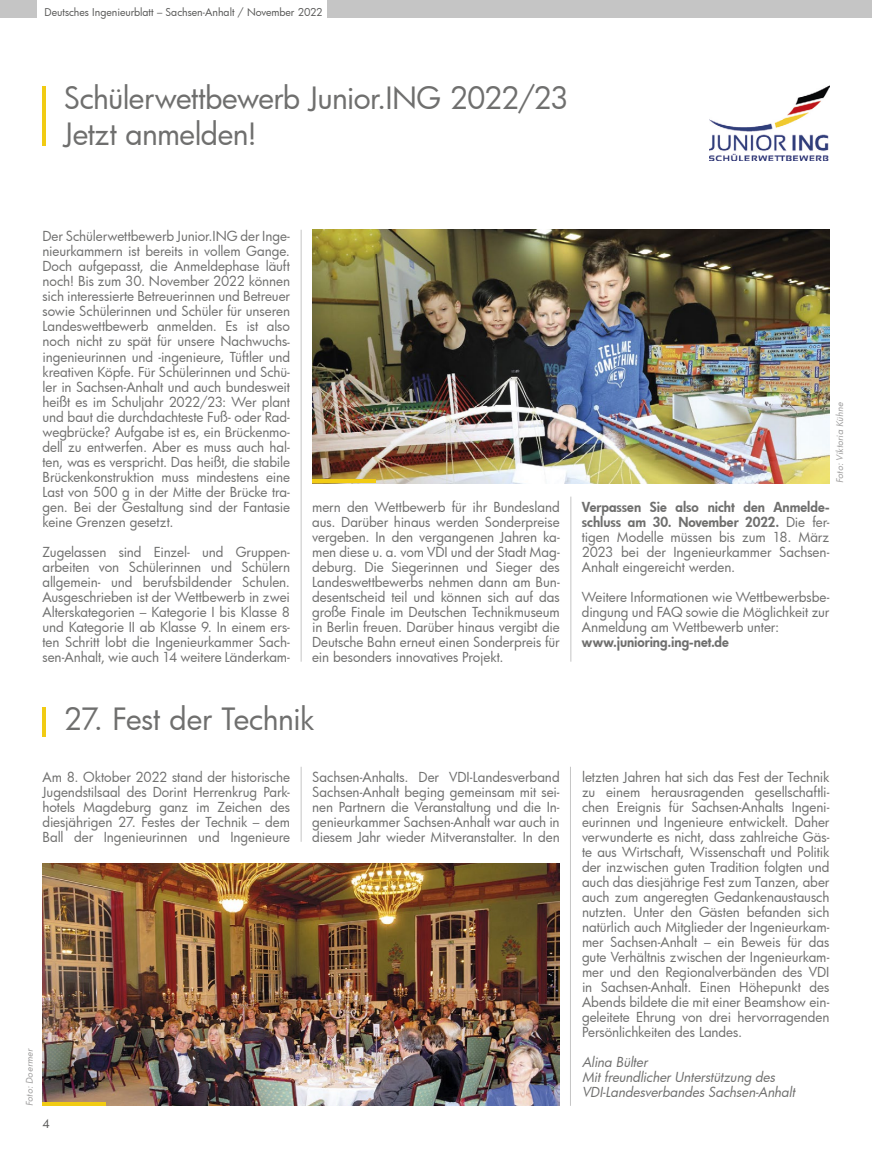
<style>
.page{position:relative;width:872px;height:1170px;background:#fff}
.page>*{position:absolute;margin:0;border:0;box-sizing:border-box;transform-origin:0 0}
.t1{font:30px/36px "Futura Bk";letter-spacing:-.02em;color:#6f6f6e}
.t2{font:13.5px/15px "Futura Bk";letter-spacing:-.005em;color:#6f6f6e;text-align:justify}
.t3{font:13.5px/15px "Futura Hv";letter-spacing:-.005em;color:#6f6f6e}
.t4{font:italic 13.5px/15px "Futura Bk";letter-spacing:-.005em;color:#6f6f6e}
.t5{font:12px "Futura Bk";color:#585857}
.t6{font:10.5px "Futura Bk";color:#585857}
.t7{font:italic 9px "Futura Bk";letter-spacing:.01em;color:#9c9b9b}
.s1{font-family:"Futura Bk"}
</style>
<div class="page">
<div style="left:0;top:0;width:36px;height:17px;background:#c5c5c5"></div>
<div style="left:327px;top:0;width:545px;height:17px;background:#c5c5c5"></div>
<hr style="left:43px;top:86px;width:3px;height:59px;background:#f1cb13">
<hr style="left:301px;top:230px;width:1px;height:431px;background:#c5c5c5">
<hr style="left:570px;top:496px;width:1px;height:165px;background:#c5c5c5">
<img style="left:312px;top:230px;width:517px;height:253px">
<hr style="left:312px;top:479px;width:64px;height:4px;background:#f1cb13">
<img style="left:709px;top:85px;width:120px;height:75px">
<hr style="left:301px;top:766px;width:1px;height:75px;background:#c5c5c5">
<hr style="left:570px;top:766px;width:1px;height:339px;background:#c5c5c5">
<hr style="left:43px;top:706px;width:3px;height:30px;background:#f1cb13">
<img style="left:43px;top:863px;width:517px;height:242px">
<hr style="left:43px;top:1102px;width:63px;height:3px;background:#f1cb13">
<p class="t6" style="left:45px;top:6px;width:279px">Deutsches Ingenieurblatt – Sachsen-Anhalt / November 2022</p>
<h1 class="t1" style="left:64px;top:79px;width:506px">Schülerwettbewerb Junior.ING 2022/23<br>Jetzt anmelden!</h1>
<p class="t2" style="left:42px;top:229px;width:249px">Der Schülerwettbewerb Junior.ING der Inge&shy;nieurkammern ist bereits in vollem Gange.<br>Doch aufgepasst, die Anmeldephase läuft noch! Bis zum 30. November 2022 können sich interessierte Betreuerinnen und Betreuer sowie Schülerinnen und Schüler für unseren Landeswettbewerb anmelden. Es ist also noch nicht zu spät für unsere Nachwuchs&shy;ingenieurinnen und -ingenieure, Tüftler und kreativen Köpfe. Für Schülerinnen und Schü&shy;ler in Sachsen-Anhalt und auch bundesweit heißt es im Schuljahr 2022/23: Wer plant und baut die durchdachteste Fuß- oder Rad&shy;wegbrücke? Aufgabe ist es, ein Brückenmo&shy;dell zu entwerfen. Aber es muss auch hal&shy;ten, was es verspricht. Das heißt, die stabile Brückenkonstruktion muss mindestens eine Last von 500 g in der Mitte der Brücke tra&shy;gen. Bei der Gestaltung sind der Fantasie keine Grenzen gesetzt.</p>
<p class="t2" style="left:42px;top:544px;width:249px">Zugelassen sind Einzel- und Gruppen&shy;arbeiten von Schülerinnen und Schülern allgemein- und berufsbildender Schulen.<br>Ausgeschrieben ist der Wettbewerb in zwei Alterskategorien – Kategorie I bis Klasse 8 und Kategorie II ab Klasse 9. In einem ers&shy;ten Schritt lobt die Ingenieurkammer Sach&shy;sen-Anhalt, wie auch 14 weitere Länderkam-</p>
<p class="t7" style="left:833px;top:483px;width:82px;rotate:-90deg">Foto: Viktoria Kühne</p>
<p class="t2" style="left:312px;top:499px;width:249px">mern den Wettbewerb für ihr Bundesland aus. Darüber hinaus werden Sonderpreise vergeben. In den vergangenen Jahren ka&shy;men diese u. a. vom VDI und der Stadt Mag&shy;deburg. Die Siegerinnen und Sieger des Landeswettbewerbs nehmen dann am Bun&shy;desentscheid teil und können sich auf das große Finale im Deutschen Technikmuseum in Berlin freuen. Darüber hinaus vergibt die Deutsche Bahn erneut einen Sonderpreis für ein besonders innovatives Projekt.</p>
<p class="t3" style="left:582px;top:499px;width:249px">Verpassen Sie also nicht den Anmelde&shy;schluss am 30. November 2022. <span class="s1">Die fer-</span></p>
<p class="t2" style="left:582px;top:529px;width:249px">tigen Modelle müssen bis zum 18. März 2023 bei der Ingenieurkammer Sachsen-Anhalt eingereicht werden.</p>
<p class="t2" style="left:582px;top:589px;width:249px">Weitere Informationen wie Wettbewerbsbe&shy;dingung und FAQ sowie die Möglichkeit zur Anmeldung am Wettbewerb unter:</p>
<p class="t3" style="left:582px;top:634px;width:148px">www.junioring.ing-net.de</p>
<h1 class="t1" style="left:64px;top:699px;width:252px">27. Fest der Technik</h1>
<p class="t7" style="left:23px;top:1106px;width:59px;rotate:-90deg">Foto: Doermer</p>
<p class="t2" style="left:43px;top:769px;width:249px">Am 8. Oktober 2022 stand der historische Jugendstilsaal des Dorint Herrenkrug Park&shy;hotels Magdeburg ganz im Zeichen des diesjährigen 27. Festes der Technik – dem Ball der Ingenieurinnen und Ingenieure</p>
<p class="t2" style="left:312px;top:769px;width:249px">Sachsen-Anhalts. Der VDI-Landesverband Sachsen-Anhalt beging gemeinsam mit sei&shy;nen Partnern die Veranstaltung und die In&shy;genieurkammer Sachsen-Anhalt war auch in diesem Jahr wieder Mitveranstalter. In den</p>
<p class="t2" style="left:582px;top:769px;width:249px">letzten Jahren hat sich das Fest der Technik zu einem herausragenden gesellschaftli&shy;chen Ereignis für Sachsen-Anhalts Ingeni&shy;eurinnen und Ingenieure entwickelt. Daher verwunderte es nicht, dass zahlreiche Gäs&shy;te aus Wirtschaft, Wissenschaft und Politik der inzwischen guten Tradition folgten und auch das diesjährige Fest zum Tanzen, aber auch zum angeregten Gedankenaustausch nutzten. Unter den Gästen befanden sich natürlich auch Mitglieder der Ingenieurkam&shy;mer Sachsen-Anhalt – ein Beweis für das gute Verhältnis zwischen der Ingenieurkam&shy;mer und den Regionalverbänden des VDI in Sachsen-Anhalt. Einen Höhepunkt des Abends bildete die mit einer Beamshow ein&shy;geleitete Ehrung von drei hervorragenden Persönlichkeiten des Landes.</p>
<p class="t4" style="left:582px;top:1054px;width:215px">Alina Bülter<br>Mit freundlicher Unterstützung des<br>VDI-Landesverbandes Sachsen-Anhalt</p>
<p class="t5" style="left:43px;top:1114px;width:9px">4</p>
</div>
